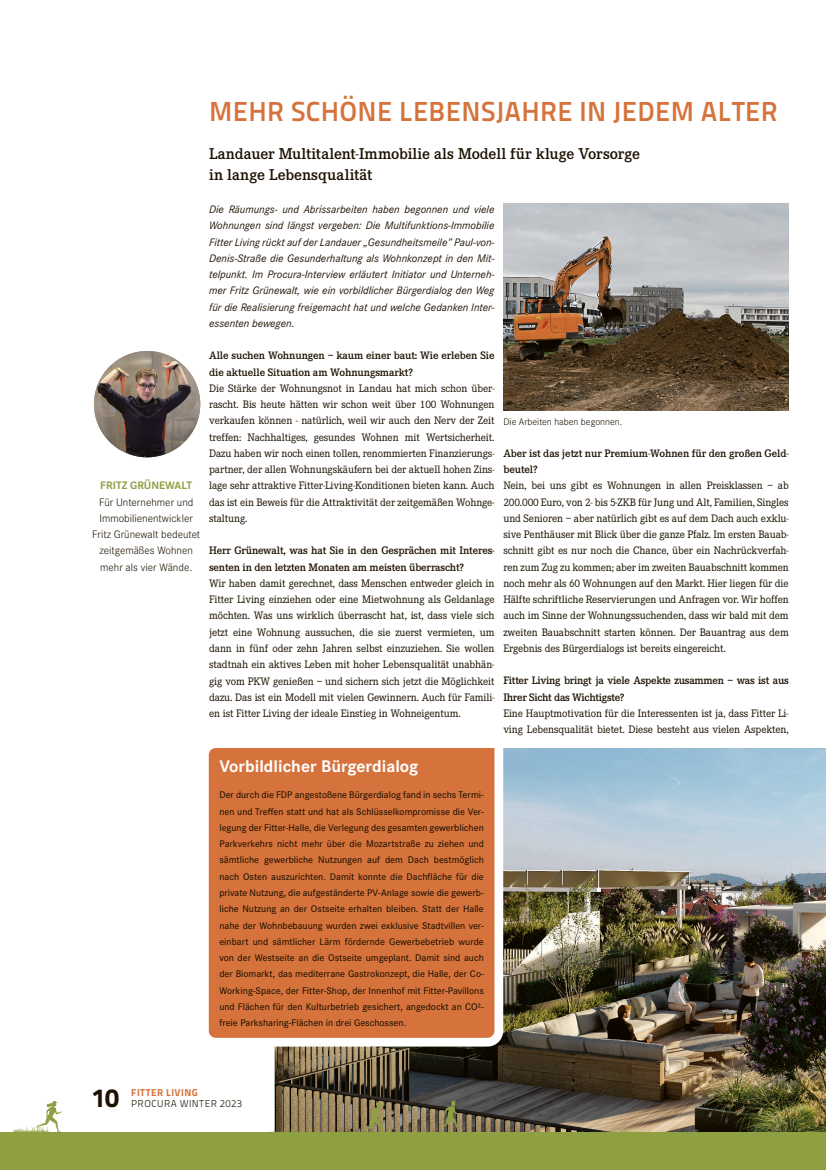
<style>
.page{position:relative;width:826px;height:1170px;background:#fff}
.page>*{position:absolute;margin:0;border:0;box-sizing:border-box;transform-origin:0 0}
.t1{font:27.5px "Titillium Maps 26 L 750 wt";letter-spacing:.01em;color:#d6733c}
.t2{font:26.25px "Titillium Maps 26 L 999 wt";color:#1d1100}
.t3{font:700 17.5px "Corporate S";color:#fff}
.t4{font:600 16.25px/21.2px "Corporate E";color:#1d1100}
.t5{font:11.25px/16.2px "Corporate E";letter-spacing:-.01em;color:#1d1100;text-align:justify}
.t6{font:italic 11.25px/16.2px "Corporate S";color:#1d1100;text-align:justify}
.t7{font:600 11.25px/16.2px "Corporate E";letter-spacing:-.015em;color:#1d1100}
.t8{font:300 11.25px/16.2px "Corporate S Pro";color:#1d1100;text-align:center}
.t9{font:700 11.25px "Corporate S";color:#8fa043}
.t10{font:500 10px/16.2px "Corporate S";color:#1d1100;text-align:justify}
.t11{font:300 10px "Corporate S Pro";color:#1d1100}
.t12{font:10px "Titillium Maps 26 L 250 wt";letter-spacing:.045em;color:#1d1100}
.t13{font:10px "Titillium Maps 26 L 999 wt";letter-spacing:.045em;color:#d6733c}
</style>
<div class="page">
<img style="left:275px;top:748px;width:551px;height:383px">
<img style="left:503px;top:203px;width:285px;height:207px">
<img style="left:94px;top:351px;width:106px;height:106px;border-radius:53px">
<div style="left:0;top:1131px;width:826px;height:38px;background:#8fa043"></div>
<svg style="left:440px;top:1100px;width:20px;height:31px"></svg>
<svg style="left:362px;top:1101px;width:25px;height:31px"></svg>
<svg style="left:13px;top:1101px;width:49px;height:31px"></svg>
<svg style="left:600px;top:1127px;width:36px;height:5px"></svg>
<svg style="left:208px;top:748px;width:299px;height:302px;background:#d67b48"></svg>
<svg style="left:267px;top:1127px;width:36px;height:5px"></svg>
<p class="t9" style="left:100px;top:477px;width:93px">FRITZ GRÜNEWALT</p>
<p class="t8" style="left:92px;top:493px;width:109px">Für Unternehmer und<br>Immobilienentwickler<br>Fritz Grünewalt bedeutet zeitgemäßes Wohnen mehr als vier Wände.</p>
<h1 class="t1" style="left:209px;top:90px;width:570px">MEHR SCHÖNE LEBENSJAHRE IN JEDEM ALTER</h1>
<h3 class="t4" style="left:209px;top:143px;width:432px">Landauer Multitalent-Immobilie als Modell für kluge Vorsorge in lange Lebensqualität</h3>
<p class="t6" style="left:209px;top:201px;width:287px">Die Räumungs- und Abrissarbeiten haben begonnen und viele Wohnungen sind längst vergeben: Die Multifunktions-Immobilie Fitter Living rückt auf der Landauer „Gesundheitsmeile” Paul-von-Denis-Straße die Gesunderhaltung als Wohnkonzept in den Mit&shy;telpunkt. Im Procura-Interview erläutert Initiator und Unterneh&shy;mer Fritz Grünewalt, wie ein vorbildlicher Bürgerdialog den Weg für die Realisierung freigemacht hat und welche Gedanken Inter&shy;essenten bewegen.</p>
<p class="t7" style="left:209px;top:347px;width:287px">Alle suchen Wohnungen – kaum einer baut: Wie erleben Sie die aktuelle Situation am Wohnungsmarkt?</p>
<p class="t5" style="left:209px;top:380px;width:287px">Die Stärke der Wohnungsnot in Landau hat mich schon über&shy;rascht. Bis heute hätten wir schon weit über 100 Wohnungen verkaufen können - natürlich, weil wir auch den Nerv der Zeit treffen: Nachhaltiges, gesundes Wohnen mit Wertsicherheit.<br>Dazu haben wir noch einen tollen, renommierten Finanzierungs&shy;partner, der allen Wohnungskäufern bei der aktuell hohen Zins&shy;lage sehr attraktive Fitter-Living-Konditionen bieten kann. Auch das ist ein Beweis für die Attraktivität der zeitgemäßen Wohnge&shy;staltung.</p>
<p class="t7" style="left:209px;top:542px;width:287px">Herr Grünewalt, was hat Sie in den Gesprächen mit Interes&shy;senten in den letzten Monaten am meisten überrascht?</p>
<p class="t5" style="left:209px;top:575px;width:287px">Wir haben damit gerechnet, dass Menschen entweder gleich in Fitter Living einziehen oder eine Mietwohnung als Geldanlage möchten. Was uns wirklich überrascht hat, ist, dass viele sich jetzt eine Wohnung aussuchen, die sie zuerst vermieten, um dann in fünf oder zehn Jahren selbst einzuziehen. Sie wollen stadtnah ein aktives Leben mit hoher Lebensqualität unabhän&shy;gig vom PKW genießen – und sichern sich jetzt die Möglichkeit dazu. Das ist ein Modell mit vielen Gewinnern. Auch für Famili&shy;en ist Fitter Living der ideale Einstieg in Wohneigentum.</p>
<p class="t11" style="left:503px;top:414px;width:120px">Die Arbeiten haben begonnen.</p>
<p class="t7" style="left:503px;top:445px;width:287px">Aber ist das jetzt nur Premium-Wohnen für den großen Geld&shy;beutel?</p>
<p class="t5" style="left:503px;top:477px;width:287px">Nein, bei uns gibt es Wohnungen in allen Preisklassen – ab 200.000 Euro, von 2- bis 5-ZKB für Jung und Alt, Familien, Singles und Senioren – aber natürlich gibt es auf dem Dach auch exklu&shy;sive Penthäuser mit Blick über die ganze Pfalz. Im ersten Bauab&shy;schnitt gibt es nur noch die Chance, über ein Nachrückverfah&shy;ren zum Zug zu kommen; aber im zweiten Bauabschnitt kommen noch mehr als 60 Wohnungen auf den Markt. Hier liegen für die Hälfte schriftliche Reservierungen und Anfragen vor. Wir hoffen auch im Sinne der Wohnungssuchenden, dass wir bald mit dem zweiten Bauabschnitt starten können. Der Bauantrag aus dem Ergebnis des Bürgerdialogs ist bereits eingereicht.</p>
<p class="t7" style="left:503px;top:672px;width:287px">Fitter Living bringt ja viele Aspekte zusammen – was ist aus<br>Ihrer Sicht das Wichtigste?</p>
<p class="t5" style="left:503px;top:705px;width:287px">Eine Hauptmotivation für die Interessenten ist ja, dass Fitter Li&shy;ving Lebensqualität bietet. Diese besteht aus vielen Aspekten,</p>
<h3 class="t3" style="left:219px;top:753px;width:201px">Vorbildlicher Bürgerdialog</h3>
<p class="t10" style="left:219px;top:786px;width:266px">Der durch die FDP angestoßene Bürgerdialog fand in sechs Termi&shy;nen und Treffen statt und hat als Schlüsselkompromisse die Ver&shy;legung der Fitter-Halle, die Verlegung des gesamten gewerblichen Parkverkehrs nicht mehr über die Mozartstraße zu ziehen und sämtliche gewerbliche Nutzungen auf dem Dach bestmöglich nach Osten auszurichten. Damit konnte die Dachfläche für die private Nutzung, die aufgeständerte PV-Anlage sowie die gewerb&shy;liche Nutzung an der Ostseite erhalten bleiben. Statt der Halle nahe der Wohnbebauung wurden zwei exklusive Stadtvillen ver&shy;einbart und sämtlicher Lärm fördernde Gewerbebetrieb wurde von der Westseite an die Ostseite umgeplant. Damit sind auch der Biomarkt, das mediterrane Gastrokonzept, die Halle, der Co-Working-Space, der Fitter-Shop, der Innenhof mit Fitter-Pavillons und Flächen für den Kulturbetrieb gesichert, angedockt an CO²- freie Parksharing-Flächen in drei Geschossen.</p>
<h2 class="t2" style="left:92px;top:1077px;width:28px">10</h2>
<p class="t13" style="left:131px;top:1084px;width:68px">FITTER LIVING</p>
<p class="t12" style="left:131px;top:1096px;width:112px">PROCURA WINTER 2023</p>
</div>
